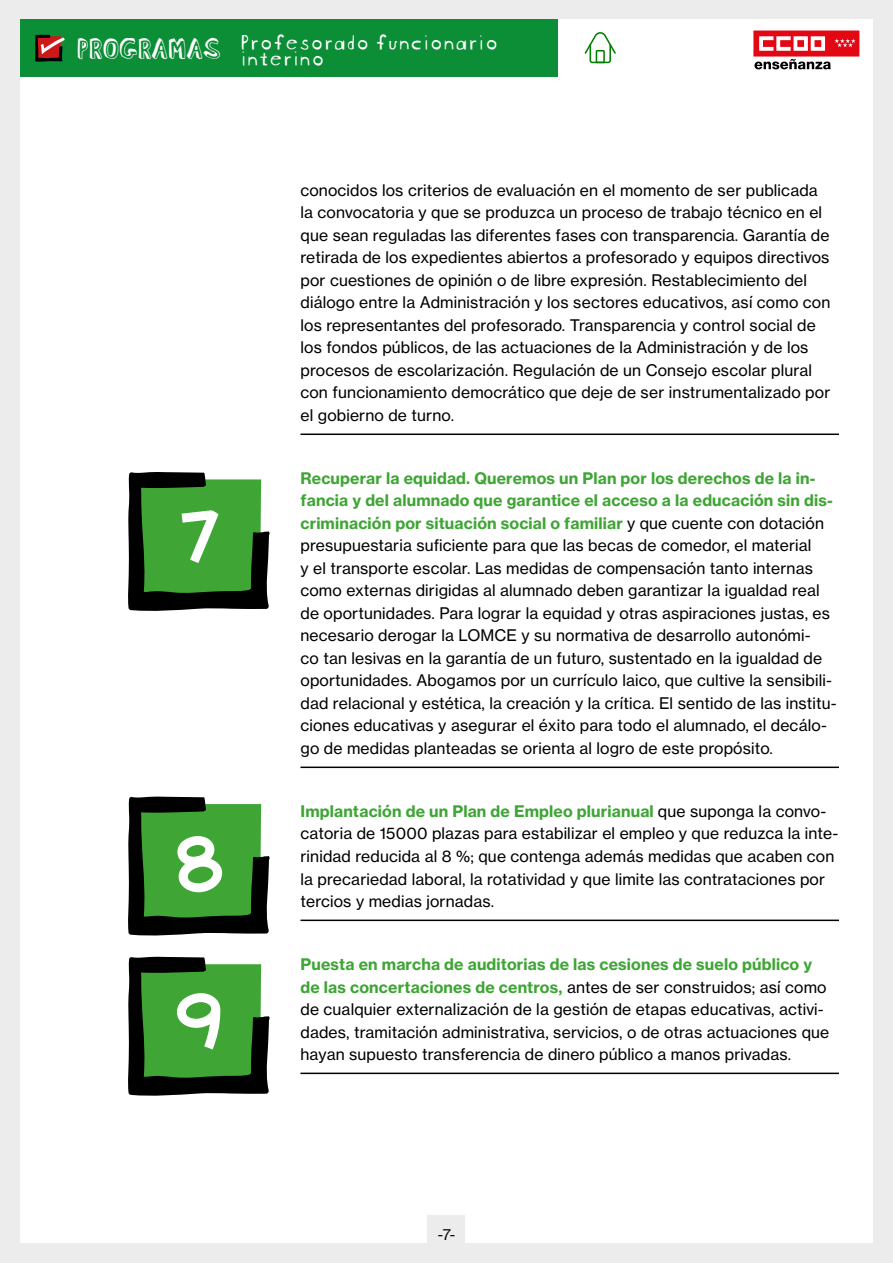
<style>
.page{position:relative;width:893px;height:1263px;background:#fff}
.page>*{position:absolute;margin:0;border:0;box-sizing:border-box;transform-origin:0 0}
.t1{font:82.5px/160.2px "Creative Block BB";color:#fff}
.t2{font:27.6px "Blockhead Dark Side";color:#fff}
.t3{font:22.5px/15.9px "Blockhead Unplugged";color:#fff}
.t4{font:15.75px/22.5px "Volta Modern Text 55 Roman";letter-spacing:.01em;color:#000}
.t5{font:700 15.75px/22.5px "Volta Modern Text 75";letter-spacing:.01em;color:#3fa535}
.t6{font:15.75px "Volta Modern Display 55 Roman";color:#000}
.s1{font-family:"Volta Modern Text 55 Roman";font-weight:400;color:#000}
</style>
<div class="page">
<div style="left:0;top:0;width:20px;height:1263px;background:#ececec"></div>
<div style="left:873px;top:0;width:20px;height:1263px;background:#ececec"></div>
<div style="left:4px;top:1243px;width:889px;height:20px;background:#ececec"></div>
<div style="left:4px;top:0;width:889px;height:19px;background:#ececec"></div>
<div style="left:20px;top:19px;width:537px;height:57px;background:#0b8e36"></div>
<svg style="left:753px;top:31px;width:106px;height:38px"></svg>
<svg style="left:585px;top:32px;width:31px;height:31px"></svg>
<div style="left:428px;top:1215px;width:37px;height:38px;background:#ececec"></div>
<svg style="left:35px;top:35px;width:30px;height:27px"></svg>
<hr style="left:300px;top:433px;width:539px;height:2px;background:#000">
<hr style="left:300px;top:766px;width:539px;height:2px;background:#000">
<hr style="left:300px;top:919px;width:539px;height:2px;background:#000">
<hr style="left:300px;top:1072px;width:539px;height:2px;background:#000">
<svg style="left:128px;top:472px;width:142px;height:139px;background:#397933"></svg>
<svg style="left:128px;top:796px;width:142px;height:140px;background:#3b7935"></svg>
<svg style="left:128px;top:957px;width:142px;height:139px;background:#397933"></svg>
<h2 class="t2" style="left:77px;top:24px;width:146px">PROGRAMAS</h2>
<h3 class="t3" style="left:239px;top:31px;width:260px">Profesorado funcionario interino</h3>
<h1 class="t1" style="left:179px;top:458px;width:42px">7</h1>
<h1 class="t1" style="left:174px;top:783px;width:51px">8<br>9</h1>
<p class="t4" style="left:300px;top:179px;width:531px">conocidos los criterios de evaluación en el momento de ser publicada la convocatoria y que se produzca un proceso de trabajo técnico en el que sean reguladas las diferentes fases con transparencia. Garantía de retirada de los expedientes abiertos a profesorado y equipos directivos por cuestiones de opinión o de libre expresión. Restablecimiento del diálogo entre la Administración y los sectores educativos, así como con los representantes del profesorado. Transparencia y control social de los fondos públicos, de las actuaciones de la Administración y de los procesos de escolarización. Regulación de un Consejo escolar plural con funcionamiento democrático que deje de ser instrumentalizado por el gobierno de turno.</p>
<p class="t5" style="left:300px;top:467px;width:534px">Recuperar la equidad. Queremos un Plan por los derechos de la in&shy;fancia y del alumnado que garantice el acceso a la educación sin dis&shy;criminación por situación social o familiar <span class="s1">y que cuente con dotación</span></p>
<p class="t4" style="left:300px;top:534px;width:538px">presupuestaria suficiente para que las becas de comedor, el material<br>y el transporte escolar. Las medidas de compensación tanto internas como externas dirigidas al alumnado deben garantizar la igualdad real de oportunidades. Para lograr la equidad y otras aspiraciones justas, es necesario derogar la LOMCE y su normativa de desarrollo autonómi-<br>co tan lesivas en la garantía de un futuro, sustentado en la igualdad de oportunidades. Abogamos por un currículo laico, que cultive la sensibili&shy;dad relacional y estética, la creación y la crítica. El sentido de las institu&shy;ciones educativas y asegurar el éxito para todo el alumnado, el decálo&shy;go de medidas planteadas se orienta al logro de este propósito.</p>
<p class="t5" style="left:300px;top:800px;width:527px">Implantación de un Plan de Empleo plurianual <span class="s1">que suponga la convo-</span></p>
<p class="t4" style="left:300px;top:822px;width:539px">catoria de 15000 plazas para estabilizar el empleo y que reduzca la inte&shy;rinidad reducida al 8 %; que contenga además medidas que acaben con la precariedad laboral, la rotatividad y que limite las contrataciones por tercios y medias jornadas.</p>
<p class="t5" style="left:300px;top:953px;width:528px">Puesta en marcha de auditorias de las cesiones de suelo público y de las concertaciones de centros, <span class="s1">antes de ser construidos; así como</span></p>
<p class="t4" style="left:300px;top:998px;width:530px">de cualquier externalización de la gestión de etapas educativas, activi&shy;dades, tramitación administrativa, servicios, o de otras actuaciones que hayan supuesto transferencia de dinero público a manos privadas.</p>
<p class="t6" style="left:438px;top:1225px;width:19px">-7-</p>
</div>
